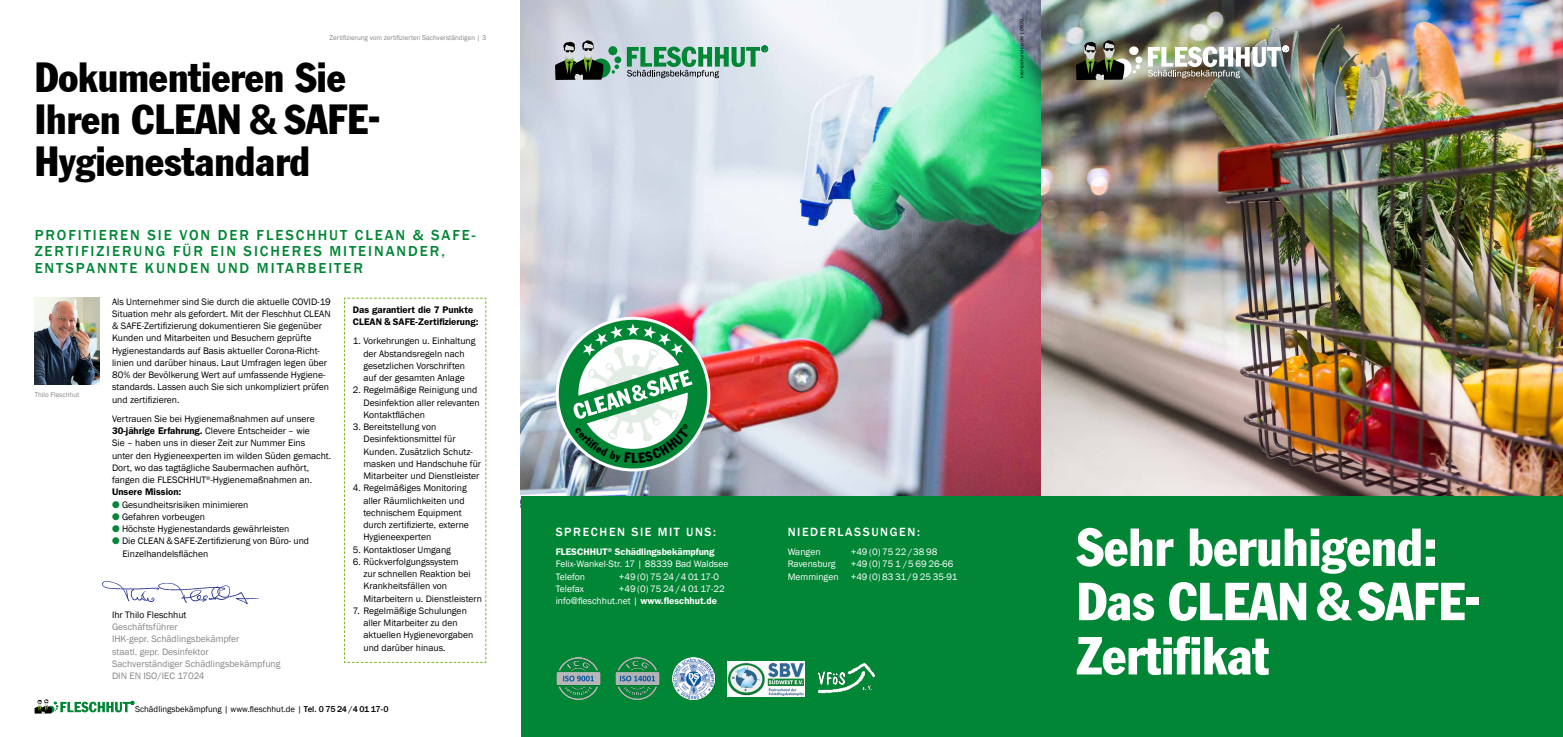
<style>
.page{position:relative;width:1563px;height:737px;background:#fff}
.page>*{position:absolute;margin:0;border:0;box-sizing:border-box;transform-origin:0 0}
.t1{font:52.5px/54.2px "Franklin Gothic Condensed";color:#fff}
.t2{font:41.12px/42px "Franklin Gothic Condensed";color:#000}
.t3{font:500 14.88px/16.6px "Franklin Gothic";letter-spacing:.13em;color:#008635}
.t4{font:500 12.25px "Franklin Gothic";letter-spacing:.13em;color:#fff}
.t5{font:9.62px/12.2px "Franklin Gothic";color:#000}
.t6{font:9.62px/12.2px "Franklin Gothic";color:#fff}
.t7{font:9.62px/12.2px "Franklin Gothic";color:#868786}
.t8{font:600 9.62px/12.2px "Franklin Gothic";color:#000}
.t9{font:8.75px "Franklin Gothic";color:#000}
.t10{font:7px "Franklin Gothic";color:#868786}
.t11{font:5.25px "Franklin Gothic";color:#000}
.s1{font-family:"Freeborn SB";font-weight:500}
.s2{font-weight:600}
.s3{color:#008635}
.s4{font-weight:500}
</style>
<div class="page">
<img style="left:521px;top:0;width:521px;height:496px">
<img style="left:1042px;top:0;width:521px;height:496px">
<div style="left:1042px;top:496px;width:521px;height:241px;background:#008635"></div>
<div style="left:521px;top:496px;width:521px;height:241px;background:#008635"></div>
<div style="left:1112px;top:59px;width:19px;height:19px;background:#fff;border-radius:50%"></div>
<div style="left:1135px;top:56px;width:7px;height:7px;background:#fff;border-radius:50%"></div>
<svg style="left:1132px;top:64px;width:8px;height:9px"></svg>
<div style="left:1129px;top:46px;width:9px;height:9px;background:#fff;border-radius:50%"></div>
<svg style="left:1076px;top:40px;width:48px;height:39px;background:#505444"></svg>
<img style="left:1148px;top:46px;width:141px;height:32px">
<svg style="left:34px;top:699px;width:100px;height:14px"></svg>
<div style="left:591px;top:59px;width:19px;height:19px;background:#008635;border-radius:50%"></div>
<div style="left:614px;top:56px;width:7px;height:7px;background:#008635;border-radius:50%"></div>
<svg style="left:611px;top:64px;width:8px;height:10px"></svg>
<div style="left:608px;top:46px;width:9px;height:9px;background:#008635;border-radius:50%"></div>
<svg style="left:555px;top:40px;width:48px;height:40px;background:#6d746e"></svg>
<svg style="left:627px;top:46px;width:141px;height:32px;background:#81b49f"></svg>
<svg style="left:556px;top:317px;width:154px;height:154px"></svg>
<div style="left:559px;top:320px;width:148px;height:148px;background:#008635;border-radius:50%"></div>
<img style="left:102px;top:581px;width:157px;height:24px">
<svg style="left:344px;top:297px;width:143px;height:366px"></svg>
<img style="left:35px;top:298px;width:65px;height:86px">
<img style="left:673px;top:657px;width:41px;height:42px">
<img style="left:727px;top:661px;width:77px;height:35px">
<img style="left:817px;top:663px;width:59px;height:31px">
<img style="left:615px;top:657px;width:45px;height:42px">
<img style="left:556px;top:657px;width:45px;height:42px">
<svg style="left:571px;top:323px;width:123px;height:140px"></svg>
<p class="t10" style="left:329px;top:33px;width:158px">Zertifizierung vom zertifizierten Sachverständigen | 3</p>
<h2 class="t2" style="left:35px;top:56px;width:347px">Dokumentieren Sie<br>Ihren CLEAN <span class="s1">&amp;</span> SAFE-<br>Hygienestandard</h2>
<h3 class="t3" style="left:35px;top:226px;width:442px">PROFITIEREN SIE VON DER FLESCHHUT CLEAN &amp; SAFE-<br>ZERTIFIZIERUNG FÜR EIN SICHERES MITEINANDER,<br>ENTSPANNTE KUNDEN UND MITARBEITER</h3>
<p class="t8" style="left:353px;top:303px;width:127px">Das garantiert die 7 Punkte<br>CLEAN <span class="s1">&amp;</span> SAFE-Zertifizierung:</p>
<p class="t5" style="left:353px;top:335px;width:124px;text-align:center">1. Vorkehrungen u. Einhaltung der Abstandsregeln nach gesetzlichen Vorschriften<br>auf der gesamten Anlage</p>
<p class="t5" style="left:363px;top:384px;width:118px;text-indent:-11px">2. Regelmäßige Reinigung und<br>Desinfektion aller relevanten<br>Kontaktflächen</p>
<p class="t5" style="left:363px;top:421px;width:119px;text-indent:-11px">3. Bereitstellung von<br>Desinfektionsmittel für<br>Kunden. Zusätzlich Schutz&shy;masken und Handschuhe für<br>Mitarbeiter und Dienstleister</p>
<p class="t5" style="left:363px;top:482px;width:107px;text-indent:-11px">4. Regelmäßiges Monitoring aller Räumlichkeiten und technischem Equipment durch zertifizierte, externe<br>Hygieneexperten</p>
<p class="t5" style="left:353px;top:543px;width:100px">5. Kontaktloser Umgang</p>
<p class="t5" style="left:363px;top:556px;width:120px;text-indent:-11px">6. Rückverfolgungssystem<br>zur schnellen Reaktion bei<br>Krankheitsfällen von<br>Mitarbeitern u. Dienstleistern</p>
<p class="t5" style="left:363px;top:605px;width:111px;text-indent:-11px">7. Regelmäßige Schulungen aller Mitarbeiter zu den aktuellen Hygienevorgaben und darüber hinaus.</p>
<p class="t5" style="left:112px;top:295px;width:220px">Als Unternehmer sind Sie durch die aktuelle COVID-19<br>Situation mehr als gefordert. Mit der Fleschhut CLEAN &amp; SAFE-Zertifizierung dokumentieren Sie gegenüber Kunden und Mitarbeiten und Besuchern geprüfte Hygienestandards auf Basis aktueller Corona-Richt&shy;linien und darüber hinaus. Laut Umfragen legen über 80% der Bevölkerung Wert auf umfassende Hygiene&shy;standards. Lassen auch Sie sich unkompliziert prüfen und zertifizieren.</p>
<p class="t5" style="left:112px;top:413px;width:221px">Vertrauen Sie bei Hygienemaßnahmen auf unsere <span class="s2">30-jährige Erfahrung.</span> Clevere Entscheider – wie<br>Sie – haben uns in dieser Zeit zur Nummer Eins<br>unter den Hygieneexperten im wilden Süden gemacht.<br>Dort, wo das tagtägliche Saubermachen aufhört, fangen die FLESCHHUT<sup>®</sup>-Hygienemaßnahmen an.<br><span class="s2">Unsere Mission:</span></p>
<p class="t5" style="left:112px;top:498px;width:138px"><span class="s3">●</span> Gesundheitsrisiken minimieren</p>
<p class="t5" style="left:112px;top:511px;width:94px"><span class="s3">●</span> Gefahren vorbeugen</p>
<p class="t5" style="left:112px;top:523px;width:179px"><span class="s3">●</span> Höchste Hygienestandards gewährleisten</p>
<p class="t5" style="left:122px;top:535px;width:188px;text-indent:-10px"><span class="s3">●</span> Die CLEAN &amp; SAFE-Zertifizierung von Büro- und<br>Einzelhandelsflächen</p>
<p class="t10" style="left:35px;top:390px;width:46px">Thilo Fleschhut</p>
<p class="t5" style="left:112px;top:609px;width:76px">Ihr Thilo Fleschhut</p>
<p class="t7" style="left:112px;top:621px;width:170px">Geschäftsführer<br>IHK-gepr. Schädlingsbekämpfer<br>staatl. gepr. Desinfektor<br>Sachverständiger Schädlingsbekämpfung<br>DIN EN ISO/IEC 17024</p>
<p class="t9" style="left:135px;top:704px;width:255px">Schädlingsbekämpfung | www.fleschhut.de | <span class="s4">Tel. 0 75 24 /4 01 17-0</span></p>
<p class="t11" style="left:1018px;top:78px;width:60px;rotate:-90deg">krempel-und-co.de | 0820</p>
<p class="t4" style="left:556px;top:524px;width:162px">SPRECHEN SIE MIT UNS:</p>
<p class="t6" style="left:556px;top:546px;width:174px"><span class="s2">FLESCHHUT</span><sup>®</sup> <span class="s2">Schädlingsbekämpfung<br></span>Felix-Wankel-Str. 17 | 88339 Bad Waldsee<br>Telefon</p>
<p class="t6" style="left:619px;top:570px;width:102px">+49 (0) 75 24 / 4 01 17-0</p>
<p class="t6" style="left:556px;top:583px;width:171px;text-indent:63px">+49 (0) 75 24 / 4 01 17-22 info@fleschhut.net | <span class="s2">www.fleschhut.de</span></p>
<p class="t6" style="left:556px;top:583px;width:30px">Telefax</p>
<p class="t4" style="left:788px;top:524px;width:134px">NIEDERLASSUNGEN:</p>
<p class="t6" style="left:788px;top:546px;width:34px">Wangen</p>
<p class="t6" style="left:850px;top:546px;width:88px">+49 (0) 75 22 / 38 98</p>
<p class="t6" style="left:788px;top:558px;width:49px">Ravensburg</p>
<p class="t6" style="left:850px;top:558px;width:104px">+49 (0) 75 1 / 5 69 26-66</p>
<p class="t6" style="left:788px;top:570px;width:52px">Memmingen</p>
<p class="t6" style="left:850px;top:570px;width:108px">+49 (0) 83 31 / 9 25 35-91</p>
<h1 class="t1" style="left:1076px;top:519px;width:405px">Sehr beruhigend:<br>Das CLEAN <span class="s1">&amp;</span> SAFE-<br>Zertifikat</h1>
</div>
